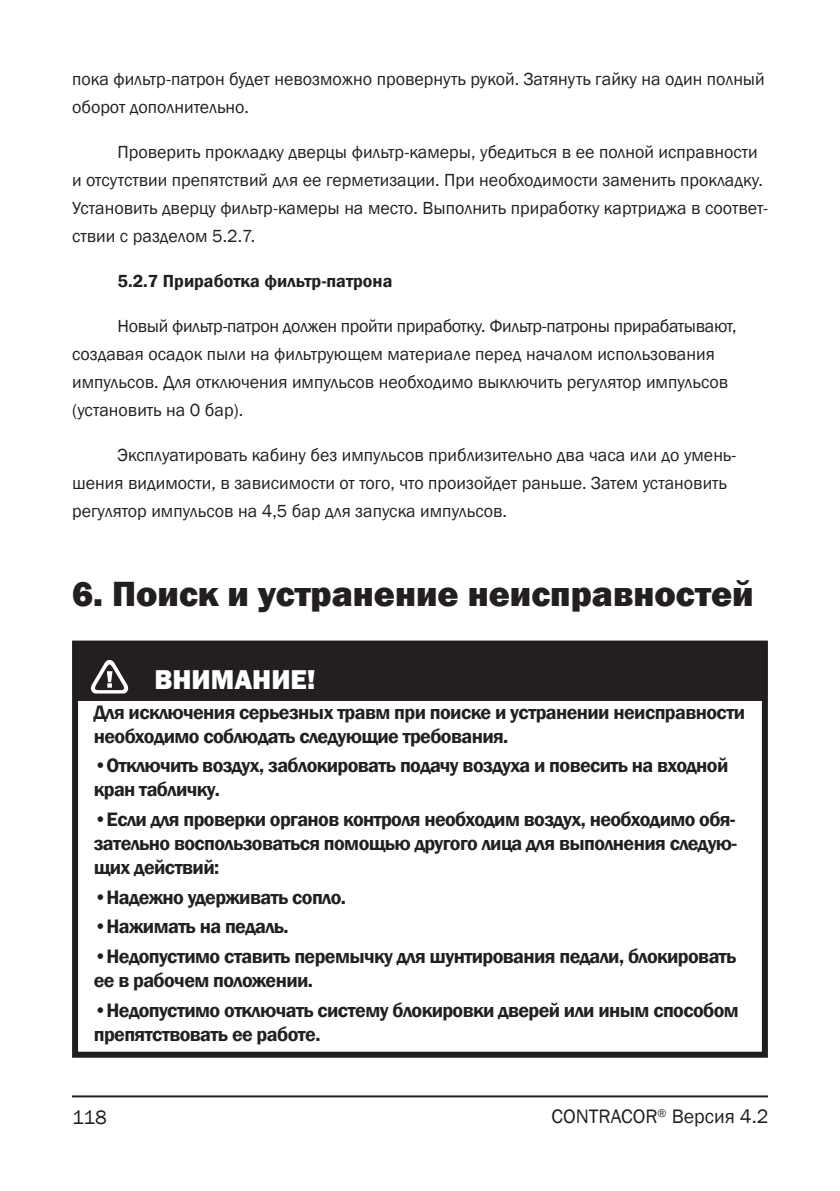
<style>
.page{position:relative;width:840px;height:1191px;background:#fff}
.page>*{position:absolute;margin:0;border:0;box-sizing:border-box;transform-origin:0 0}
.t1{font:800 36px "Franklin Gothic";color:#231f20}
.t2{font:800 28px "Franklin Gothic";color:#fff}
.t3{font:600 20px/24px "Franklin Gothic";letter-spacing:-.03em;color:#231f20}
.t4{font:20px "Franklin Gothic";color:#231f20}
.t5{font:18px/28px "Franklin Gothic";color:#231f20}
.t6{font:600 18px "Franklin Gothic";color:#231f20}
</style>
<div class="page">
<hr style="left:72px;top:1095px;width:695px;height:2px;background:#231f20">
<div style="left:72px;top:640px;width:695px;height:417px;border:6px solid #201d1e"></div>
<div style="left:75px;top:644px;width:689px;height:56px;background:#231f20"></div>
<svg style="left:91px;top:660px;width:37px;height:33px"></svg>
<p class="t5" style="left:72px;top:65px;width:694px">пока фильтр-патрон будет невозможно провернуть рукой. Затянуть гайку на один полный оборот дополнительно.</p>
<p class="t5" style="left:72px;top:138px;width:697px;text-indent:45px">Проверить прокладку дверцы фильтр-камеры, убедиться в ее полной исправности и отсутствии препятствий для ее герметизации. При необходимости заменить прокладку.<br>Установить дверцу фильтр-камеры на место. Выполнить приработку картриджа в соответ&shy;ствии с разделом 5.2.7.</p>
<p class="t6" style="left:117px;top:270px;width:276px">5.2.7 Приработка фильтр-патрона</p>
<p class="t5" style="left:72px;top:312px;width:665px;text-indent:45px">Новый фильтр-патрон должен пройти приработку. Фильтр-патроны прирабатывают, создавая осадок пыли на фильтрующем материале перед началом использования импульсов. Для отключения импульсов необходимо выключить регулятор импульсов (установить на 0 бар).</p>
<p class="t5" style="left:72px;top:441px;width:665px;text-indent:45px">Эксплуатировать кабину без импульсов приблизительно два часа или до умень&shy;шения видимости, в зависимости от того, что произойдет раньше. Затем установить регулятор импульсов на 4,5 бар для запуска импульсов.</p>
<h1 class="t1" style="left:72px;top:570px;width:682px">6. Поиск и устранение неисправностей</h1>
<h2 class="t2" style="left:154px;top:661px;width:163px">ВНИМАНИЕ!</h2>
<p class="t3" style="left:94px;top:700px;width:652px">Для исключения серьезных травм при поиске и устранении неисправности необходимо соблюдать следующие требования.</p>
<p class="t3" style="left:94px;top:754px;width:635px">•Отключить воздух, заблокировать подачу воздуха и повесить на входной кран табличку.</p>
<p class="t3" style="left:94px;top:807px;width:644px;text-align:justify">•Если для проверки органов контроля необходим воздух, необходимо обя&shy;зательно воспользоваться помощью другого лица для выполнения следую&shy;щих действий:</p>
<p class="t3" style="left:94px;top:885px;width:253px">•Надежно удерживать сопло.</p>
<p class="t3" style="left:94px;top:915px;width:196px">•Нажимать на педаль.</p>
<p class="t3" style="left:94px;top:944px;width:644px">•Недопустимо ставить перемычку для шунтирования педали, блокировать ее в рабочем положении.</p>
<p class="t3" style="left:94px;top:998px;width:646px">•Недопустимо отключать систему блокировки дверей или иным способом препятствовать ее работе.</p>
<p class="t4" style="left:72px;top:1104px;width:36px">118</p>
<p class="t4" style="left:551px;top:1104px;width:218px">CONTRACOR<sup>®</sup> Версия 4.2</p>
</div>
